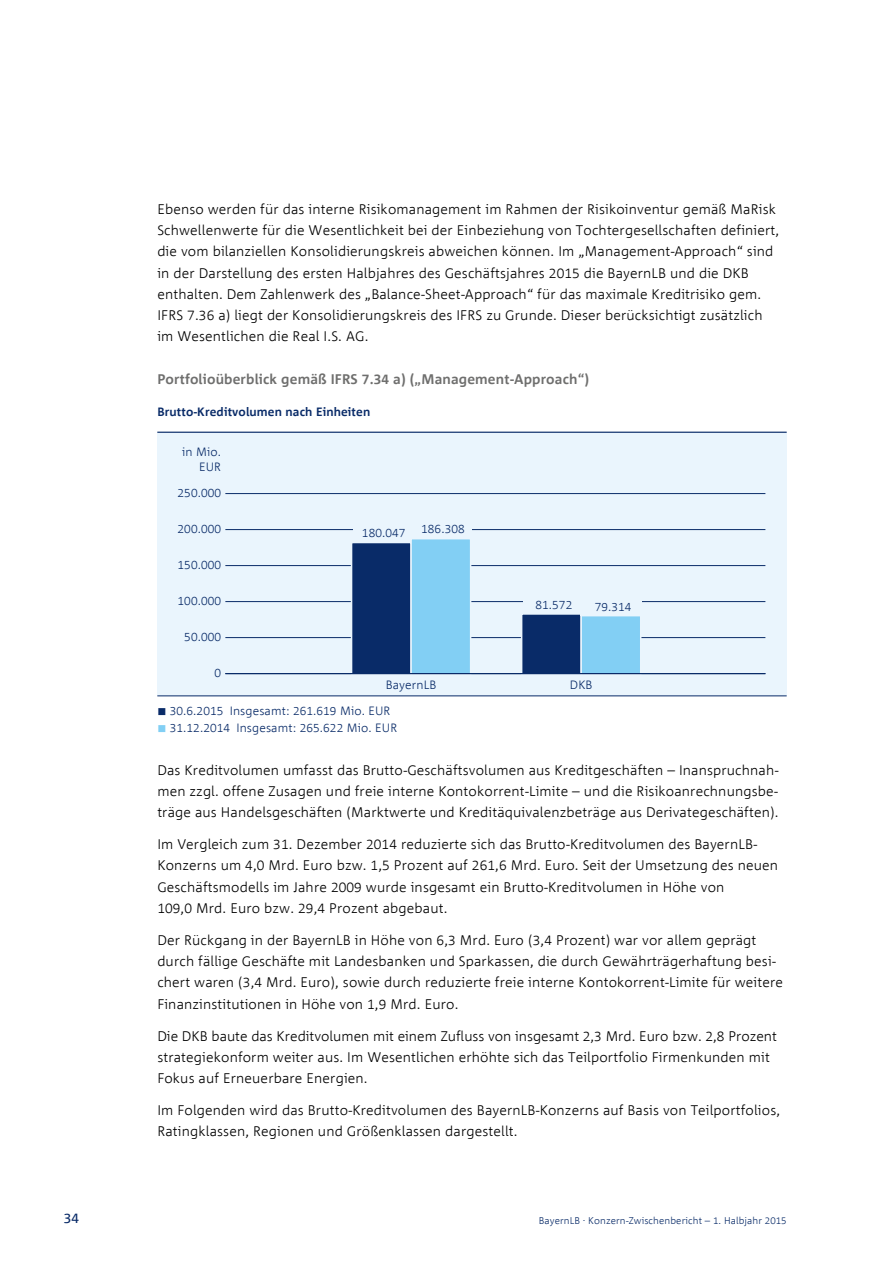
<style>
.page{position:relative;width:893px;height:1263px;background:#fff}
.page>*{position:absolute;margin:0;border:0;box-sizing:border-box;transform-origin:0 0}
.t1{font:300 13.8px/21.3px "Corpid MOD";letter-spacing:.01em;color:#000}
.t2{font:700 13.8px "Corpid MOD";letter-spacing:.01em;color:#6f6f6e}
.t3{font:13.8px "Corpid MOD";color:#092b68}
.t4{font:300 12px/15px "Corpid MOD";letter-spacing:.01em;color:#092b68;text-align:right}
.t5{font:700 12px "Corpid MOD";letter-spacing:.01em;color:#092b68}
.t6{font:300 9.75px "Corpid MOD";letter-spacing:.01em;color:#092b68}
.s1{color:#82cff4}
</style>
<div class="page">
<div style="left:157px;top:432px;width:630px;height:264px;background:#eaf5fd"></div>
<hr style="left:157px;top:432px;width:630px;height:1px;background:#092b68">
<hr style="left:157px;top:696px;width:630px;height:1px;background:#092b68">
<hr style="left:225px;top:637px;width:540px;height:1px;background:#092b68">
<hr style="left:225px;top:601px;width:540px;height:1px;background:#092b68">
<hr style="left:225px;top:565px;width:540px;height:1px;background:#092b68">
<hr style="left:225px;top:529px;width:540px;height:1px;background:#092b68">
<hr style="left:225px;top:493px;width:540px;height:1px;background:#092b68">
<div style="left:352px;top:542px;width:59px;height:132px;background:#092b68"></div>
<div style="left:351px;top:542px;width:61px;height:133px;border:2px solid #eaf5fd"></div>
<div style="left:522px;top:614px;width:59px;height:60px;background:#092b68"></div>
<div style="left:521px;top:613px;width:61px;height:62px;border:2px solid #eaf5fd"></div>
<div style="left:410px;top:538px;width:61px;height:137px;background:#82cff4;border:2px solid #eaf5fd"></div>
<div style="left:580px;top:615px;width:61px;height:60px;background:#82cff4;border:2px solid #eaf5fd"></div>
<hr style="left:225px;top:673px;width:540px;height:1px;background:#092b68">
<div style="left:353px;top:524px;width:57px;height:18px;background:#eaf5fd"></div>
<div style="left:523px;top:596px;width:57px;height:17px;background:#eaf5fd"></div>
<div style="left:410px;top:520px;width:62px;height:18px;background:#eaf5fd"></div>
<div style="left:580px;top:598px;width:62px;height:17px;background:#eaf5fd"></div>
<p class="t3" style="left:64px;top:1211px;width:17px">34</p>
<p class="t1" style="left:157px;top:199px;width:623px">Ebenso werden für das interne Risikomanagement im Rahmen der Risikoinventur gemäß MaRisk Schwellenwerte für die Wesentlichkeit bei der Einbeziehung von Tochtergesellschaften definiert, die vom bilanziellen Konsolidierungskreis abweichen können. Im „Management-Approach“ sind in der Darstellung des ersten Halbjahres des Geschäftsjahres 2015 die BayernLB und die DKB enthalten. Dem Zahlenwerk des „Balance-Sheet-Approach“ für das maximale Kreditrisiko gem.<br>IFRS 7.36 a) liegt der Konsolidierungskreis des IFRS zu Grunde. Dieser berücksichtigt zusätzlich im Wesentlichen die Real I.S. AG.</p>
<p class="t2" style="left:157px;top:372px;width:433px">Portfolioüberblick gemäß IFRS 7.34 a) („Management-Approach“)</p>
<p class="t5" style="left:157px;top:405px;width:214px">Brutto-Kreditvolumen nach Einheiten</p>
<p class="t4" style="left:182px;top:445px;width:40px">in Mio.<br>EUR</p>
<p class="t4" style="left:178px;top:486px;width:45px">250.000</p>
<p class="t4" style="left:178px;top:522px;width:45px">200.000</p>
<p class="t4" style="left:178px;top:558px;width:45px">150.000</p>
<p class="t4" style="left:178px;top:594px;width:45px">100.000</p>
<p class="t4" style="left:184px;top:630px;width:38px">50.000</p>
<p class="t4" style="left:215px;top:666px;width:8px">0</p>
<p class="t4" style="left:362px;top:526px;width:45px">180.047</p>
<p class="t4" style="left:421px;top:522px;width:45px">186.308</p>
<p class="t4" style="left:535px;top:597px;width:38px">81.572</p>
<p class="t4" style="left:595px;top:599px;width:38px">79.314</p>
<p class="t4" style="left:386px;top:678px;width:52px">BayernLB</p>
<p class="t4" style="left:570px;top:678px;width:24px">DKB</p>
<p class="t4" style="left:157px;top:703px;width:235px">■ 30.6.2015 Insgesamt: 261.619 Mio. EUR</p>
<p class="t4" style="left:157px;top:720px;width:241px"><span class="s1">■</span> 31.12.2014 Insgesamt: 265.622 Mio. EUR</p>
<p class="t1" style="left:157px;top:759px;width:623px;text-align:justify">Das Kreditvolumen umfasst das Brutto-Geschäftsvolumen aus Kreditgeschäften – Inanspruchnah&shy;men zzgl. offene Zusagen und freie interne Kontokorrent-Limite – und die Risikoanrechnungsbe&shy;träge aus Handelsgeschäften (Marktwerte und Kreditäquivalenzbeträge aus Derivategeschäften).</p>
<p class="t1" style="left:157px;top:834px;width:622px">Im Vergleich zum 31. Dezember 2014 reduzierte sich das Brutto-Kreditvolumen des BayernLB-Konzerns um 4,0 Mrd. Euro bzw. 1,5 Prozent auf 261,6 Mrd. Euro. Seit der Umsetzung des neuen Geschäftsmodells im Jahre 2009 wurde insgesamt ein Brutto-Kreditvolumen in Höhe von<br>109,0 Mrd. Euro bzw. 29,4 Prozent abgebaut.</p>
<p class="t1" style="left:157px;top:929px;width:627px">Der Rückgang in der BayernLB in Höhe von 6,3 Mrd. Euro (3,4 Prozent) war vor allem geprägt durch fällige Geschäfte mit Landesbanken und Sparkassen, die durch Gewährträgerhaftung besi&shy;chert waren (3,4 Mrd. Euro), sowie durch reduzierte freie interne Kontokorrent-Limite für weitere Finanzinstitutionen in Höhe von 1,9 Mrd. Euro.</p>
<p class="t1" style="left:157px;top:1025px;width:621px">Die DKB baute das Kreditvolumen mit einem Zufluss von insgesamt 2,3 Mrd. Euro bzw. 2,8 Prozent strategiekonform weiter aus. Im Wesentlichen erhöhte sich das Teilportfolio Firmenkunden mit<br>Fokus auf Erneuerbare Energien.</p>
<p class="t1" style="left:157px;top:1099px;width:624px">Im Folgenden wird das Brutto-Kreditvolumen des BayernLB-Konzerns auf Basis von Teilportfolios,<br>Ratingklassen, Regionen und Größenklassen dargestellt.</p>
<p class="t6" style="left:539px;top:1215px;width:249px">BayernLB . Konzern-Zwischenbericht – 1. Halbjahr 2015</p>
</div>
